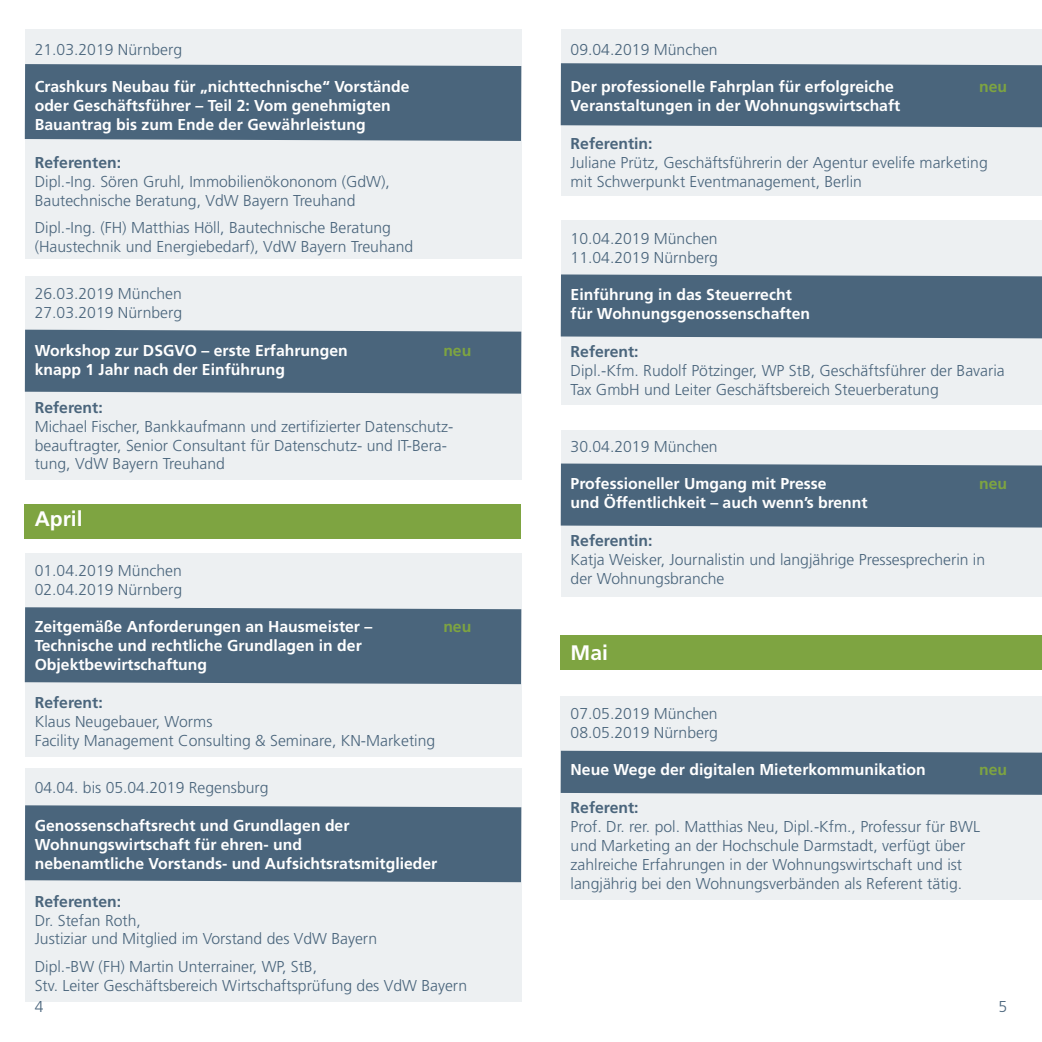
<style>
.page{position:relative;width:1042px;height:1042px;background:#fff}
.page>*{position:absolute;margin:0;border:0;box-sizing:border-box;transform-origin:0 0}
.t1{font:700 21px "Frutiger";color:#fff}
.t2{font:300 15.75px/18.9px "Frutiger";color:#4a657c}
.t3{font:700 15.75px/18.9px "Frutiger";color:#fff}
.t4{font:700 15.75px "Frutiger";color:#4a657c}
.t5{font:700 15.75px "Frutiger";color:#7ea441}
</style>
<div class="page">
<div style="left:561px;top:220px;width:481px;height:185px;background:#edf0f2"></div>
<div style="left:561px;top:274px;width:481px;height:64px;background:#4a657c"></div>
<div style="left:561px;top:30px;width:481px;height:166px;background:#edf0f2"></div>
<div style="left:561px;top:63px;width:481px;height:64px;background:#4a657c"></div>
<div style="left:561px;top:430px;width:481px;height:166px;background:#edf0f2"></div>
<div style="left:561px;top:463px;width:481px;height:64px;background:#4a657c"></div>
<div style="left:25px;top:768px;width:496px;height:233px;background:#edf0f2"></div>
<div style="left:25px;top:805px;width:496px;height:77px;background:#4a657c"></div>
<div style="left:25px;top:30px;width:496px;height:229px;background:#edf0f2"></div>
<div style="left:25px;top:64px;width:496px;height:77px;background:#4a657c"></div>
<div style="left:25px;top:553px;width:496px;height:203px;background:#edf0f2"></div>
<div style="left:25px;top:607px;width:496px;height:77px;background:#4a657c"></div>
<div style="left:25px;top:276px;width:496px;height:204px;background:#edf0f2"></div>
<div style="left:25px;top:330px;width:496px;height:64px;background:#4a657c"></div>
<div style="left:25px;top:504px;width:496px;height:35px;background:#7ea441"></div>
<div style="left:561px;top:696px;width:481px;height:203px;background:#edf0f2"></div>
<div style="left:561px;top:751px;width:481px;height:44px;background:#4a657c"></div>
<div style="left:561px;top:635px;width:481px;height:35px;background:#7ea441"></div>
<p class="t2" style="left:35px;top:41px;width:149px">21.03.2019 Nürnberg</p>
<p class="t3" style="left:35px;top:79px;width:376px">Crashkurs Neubau für „nichttechnische“ Vorstände oder Geschäftsführer – Teil 2: Vom genehmigten<br>Bauantrag bis zum Ende der Gewährleistung</p>
<p class="t4" style="left:35px;top:156px;width:88px">Referenten:</p>
<p class="t2" style="left:35px;top:173px;width:357px">Dipl.-Ing. Sören Gruhl, Immobilienökononom (GdW),<br>Bautechnische Beratung, VdW Bayern Treuhand</p>
<p class="t2" style="left:35px;top:219px;width:380px">Dipl.-Ing. (FH) Matthias Höll, Bautechnische Beratung (Haustechnik und Energiebedarf), VdW Bayern Treuhand</p>
<p class="t2" style="left:35px;top:286px;width:149px">26.03.2019 München<br>27.03.2019 Nürnberg</p>
<p class="t3" style="left:35px;top:342px;width:315px">Workshop zur DSGVO – erste Erfahrungen</p>
<p class="t5" style="left:443px;top:344px;width:30px">neu</p>
<p class="t3" style="left:35px;top:361px;width:252px">knapp 1 Jahr nach der Einführung</p>
<p class="t4" style="left:35px;top:401px;width:69px">Referent:</p>
<p class="t2" style="left:35px;top:418px;width:420px">Michael Fischer, Bankkaufmann und zertifizierter Datenschutz&shy;beauftragter, Senior Consultant für Datenschutz- und IT-Bera&shy;tung, VdW Bayern Treuhand</p>
<h1 class="t1" style="left:35px;top:510px;width:49px">April</h1>
<p class="t2" style="left:35px;top:562px;width:149px">01.04.2019 München<br>02.04.2019 Nürnberg</p>
<p class="t3" style="left:35px;top:619px;width:339px">Zeitgemäße Anforderungen an Hausmeister –</p>
<p class="t5" style="left:443px;top:621px;width:30px">neu</p>
<p class="t3" style="left:35px;top:638px;width:329px">Technische und rechtliche Grundlagen in der<br>Objektbewirtschaftung</p>
<p class="t4" style="left:35px;top:696px;width:69px">Referent:</p>
<p class="t2" style="left:35px;top:713px;width:402px">Klaus Neugebauer, Worms<br>Facility Management Consulting &amp; Seminare, KN-Marketing</p>
<p class="t2" style="left:35px;top:779px;width:235px">04.04. bis 05.04.2019 Regensburg</p>
<p class="t3" style="left:35px;top:817px;width:404px">Genossenschaftsrecht und Grundlagen der<br>Wohnungswirtschaft für ehren- und<br>nebenamtliche Vorstands- und Aufsichtsratsmitglieder</p>
<p class="t4" style="left:35px;top:895px;width:88px">Referenten:</p>
<p class="t2" style="left:35px;top:912px;width:344px">Dr. Stefan Roth,<br>Justiziar und Mitglied im Vorstand des VdW Bayern</p>
<p class="t2" style="left:35px;top:958px;width:434px">Dipl.-BW (FH) Martin Unterrainer, WP, StB,<br>Stv. Leiter Geschäftsbereich Wirtschaftsprüfung des VdW Bayern</p>
<p class="t2" style="left:570px;top:41px;width:149px">09.04.2019 München</p>
<p class="t3" style="left:570px;top:79px;width:325px">Der professionelle Fahrplan für erfolgreiche</p>
<p class="t5" style="left:979px;top:81px;width:30px">neu</p>
<p class="t3" style="left:570px;top:98px;width:331px">Veranstaltungen in der Wohnungswirtschaft</p>
<p class="t4" style="left:570px;top:137px;width:83px">Referentin:</p>
<p class="t2" style="left:570px;top:154px;width:419px">Juliane Prütz, Geschäftsführerin der Agentur evelife marketing mit Schwerpunkt Eventmanagement, Berlin</p>
<p class="t2" style="left:570px;top:230px;width:149px">10.04.2019 München<br>11.04.2019 Nürnberg</p>
<p class="t3" style="left:570px;top:287px;width:241px">Einführung in das Steuerrecht für Wohnungsgenossenschaften</p>
<p class="t4" style="left:570px;top:345px;width:69px">Referent:</p>
<p class="t2" style="left:570px;top:362px;width:436px">Dipl.-Kfm. Rudolf Pötzinger, WP StB, Geschäftsführer der Bavaria<br>Tax GmbH und Leiter Geschäftsbereich Steuerberatung</p>
<p class="t2" style="left:570px;top:438px;width:149px">30.04.2019 München</p>
<p class="t3" style="left:570px;top:476px;width:257px">Professioneller Umgang mit Presse</p>
<p class="t5" style="left:979px;top:477px;width:30px">neu</p>
<p class="t3" style="left:570px;top:494px;width:298px">und Öffentlichkeit – auch wenn’s brennt</p>
<p class="t4" style="left:570px;top:534px;width:83px">Referentin:</p>
<p class="t2" style="left:570px;top:551px;width:416px">Katja Weisker, Journalistin und langjährige Pressesprecherin in der Wohnungsbranche</p>
<h1 class="t1" style="left:570px;top:644px;width:39px">Mai</h1>
<p class="t2" style="left:570px;top:705px;width:149px">07.05.2019 München<br>08.05.2019 Nürnberg</p>
<p class="t3" style="left:570px;top:761px;width:357px">Neue Wege der digitalen Mieterkommunikation</p>
<p class="t5" style="left:979px;top:763px;width:30px">neu</p>
<p class="t4" style="left:570px;top:801px;width:69px">Referent:</p>
<p class="t2" style="left:570px;top:818px;width:411px">Prof. Dr. rer. pol. Matthias Neu, Dipl.-Kfm., Professur für BWL und Marketing an der Hochschule Darmstadt, verfügt über zahlreiche Erfahrungen in der Wohnungswirtschaft und ist langjährig bei den Wohnungsverbänden als Referent tätig.</p>
<p class="t2" style="left:35px;top:998px;width:10px">4</p>
<p class="t2" style="left:998px;top:998px;width:10px">5</p>
</div>
